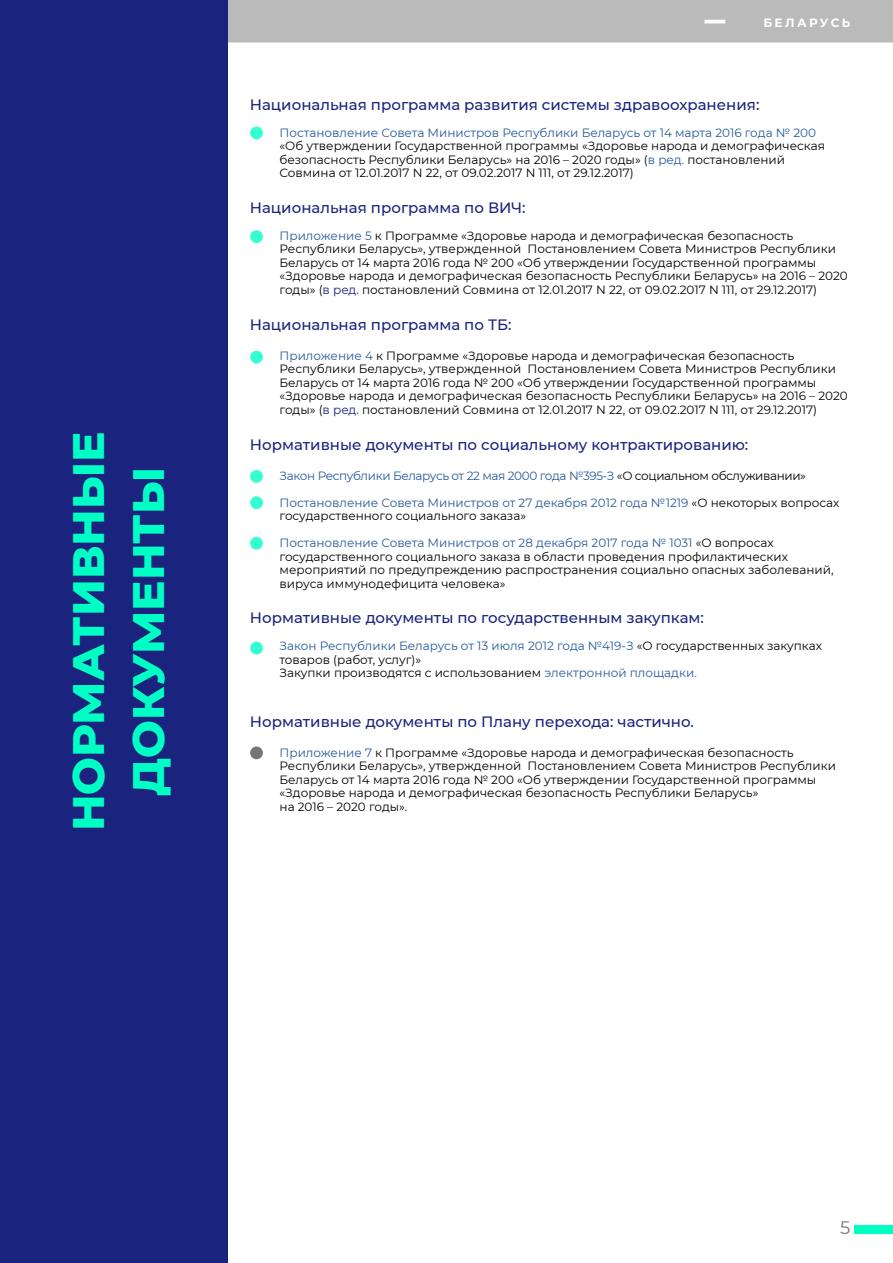
<style>
.page{position:relative;width:893px;height:1263px;background:#fff}
.page>*{position:absolute;margin:0;border:0;box-sizing:border-box;transform-origin:0 0}
.t1{font:800 45px/60px "Montserrat";color:#00ffc4;text-align:center}
.t2{font:18px "Montserrat";color:#757575}
.t3{font:500 15px "Montserrat";color:#1a237e}
.t4{font:12px/13.5px "Montserrat";color:#000}
.t5{font:12px "Montserrat";letter-spacing:-.025em;color:#275b9b}
.t6{font:12px "Montserrat";color:#275b9b}
.t7{font:700 12px "Montserrat";letter-spacing:.2em;color:#fff}
.s1{color:#275b9b}
.s2{color:#1a237e}
.s3{color:#000}
</style>
<div class="page">
<div style="left:855px;top:1225px;width:38px;height:9px;background:#00ffc4"></div>
<div style="left:1px;top:1px;width:891px;height:41px;background:#bababa"></div>
<div style="left:0;top:0;width:893px;height:43px;border:2px solid #bababa"></div>
<div style="left:0;top:0;width:227px;height:1263px;background:#1a237e"></div>
<hr style="left:705px;top:20px;width:20px;height:3px;background:#fff">
<div style="left:250px;top:126px;width:13px;height:13px;background:#33ffd0;border-radius:50%"></div>
<div style="left:250px;top:230px;width:13px;height:13px;background:#33ffd0;border-radius:50%"></div>
<div style="left:250px;top:351px;width:13px;height:12px;background:#33ffd0;border-radius:50%"></div>
<div style="left:250px;top:470px;width:13px;height:13px;background:#33ffd0;border-radius:50%"></div>
<div style="left:250px;top:496px;width:13px;height:13px;background:#33ffd0;border-radius:50%"></div>
<div style="left:250px;top:537px;width:13px;height:13px;background:#33ffd0;border-radius:50%"></div>
<div style="left:250px;top:642px;width:13px;height:12px;background:#33ffd0;border-radius:50%"></div>
<div style="left:250px;top:746px;width:13px;height:13px;background:#757575;border-radius:50%"></div>
<h1 class="t1" style="left:56px;top:831px;width:401px;rotate:-90deg">НОРМАТИВНЫЕ<br>ДОКУМЕНТЫ</h1>
<p class="t7" style="left:763px;top:14px;width:89px">БЕЛАРУСЬ</p>
<p class="t3" style="left:250px;top:94px;width:511px">Национальная программа развития системы здравоохранения:</p>
<p class="t6" style="left:280px;top:124px;width:538px">Постановление Совета Министров Республики Беларусь от 14 марта 2016 года № 200</p>
<p class="t4" style="left:280px;top:139px;width:547px">«Об утверждении Государственной программы «Здоровье народа и демографическая безопасность Республики Беларусь» на 2016 – 2020 годы» (<span class="s1">в ред.</span> постановлений<br>Совмина от 12.01.2017 N 22, от 09.02.2017 N 111, от 29.12.2017)</p>
<p class="t3" style="left:250px;top:197px;width:277px">Национальная программа по ВИЧ:</p>
<p class="t4" style="left:280px;top:229px;width:570px"><span class="s1">Приложение 5</span> к Программе «Здоровье народа и демографическая безопасность Республики Беларусь», утвержденной Постановлением Совета Министров Республики Беларусь от 14 марта 2016 года № 200 «Об утверждении Государственной программы «Здоровье народа и демографическая безопасность Республики Беларусь» на 2016 – 2020 годы» (<span class="s2">в ред.</span> постановлений Совмина от 12.01.2017 N 22, от 09.02.2017 N 111, от 29.12.2017)</p>
<p class="t3" style="left:250px;top:314px;width:263px">Национальная программа по ТБ:</p>
<p class="t4" style="left:280px;top:348px;width:570px"><span class="s1">Приложение 4</span> к Программе «Здоровье народа и демографическая безопасность Республики Беларусь», утвержденной Постановлением Совета Министров Республики Беларусь от 14 марта 2016 года № 200 «Об утверждении Государственной программы «Здоровье народа и демографическая безопасность Республики Беларусь» на 2016 – 2020 годы» (<span class="s2">в ред.</span> постановлений Совмина от 12.01.2017 N 22, от 09.02.2017 N 111, от 29.12.2017)</p>
<p class="t3" style="left:250px;top:434px;width:500px">Нормативные документы по социальному контрактированию:</p>
<p class="t5" style="left:280px;top:467px;width:528px">Закон Республики Беларусь от 22 мая 2000 года №395-З <span class="s3">«О социальном обслуживании»</span></p>
<p class="t4" style="left:280px;top:495px;width:561px"><span class="s1">Постановление Совета Министров от 27 декабря 2012 года №1219</span> «О некоторых вопросах государственного социального заказа»</p>
<p class="t4" style="left:280px;top:536px;width:555px"><span class="s1">Постановление Совета Министров от 28 декабря 2017 года № 1031</span> «О вопросах государственного социального заказа в области проведения профилактических мероприятий по предупреждению распространения социально опасных заболеваний, вируса иммунодефицита человека»</p>
<p class="t3" style="left:250px;top:607px;width:456px">Нормативные документы по государственным закупкам:</p>
<p class="t4" style="left:280px;top:639px;width:544px"><span class="s1">Закон Республики Беларусь от 13 июля 2012 года №419-З</span> «О государственных закупках товаров (работ, услуг)»<br>Закупки производятся с использованием <span class="s1">электронной площадки.</span></p>
<p class="t3" style="left:250px;top:711px;width:446px">Нормативные документы по Плану перехода: частично.</p>
<p class="t4" style="left:280px;top:745px;width:558px"><span class="s1">Приложение 7</span> к Программе «Здоровье народа и демографическая безопасность Республики Беларусь», утвержденной Постановлением Совета Министров Республики Беларусь от 14 марта 2016 года № 200 «Об утверждении Государственной программы «Здоровье народа и демографическая безопасность Республики Беларусь»<br>на 2016 – 2020 годы».</p>
<h2 class="t2" style="left:840px;top:1215px;width:12px">5</h2>
</div>
